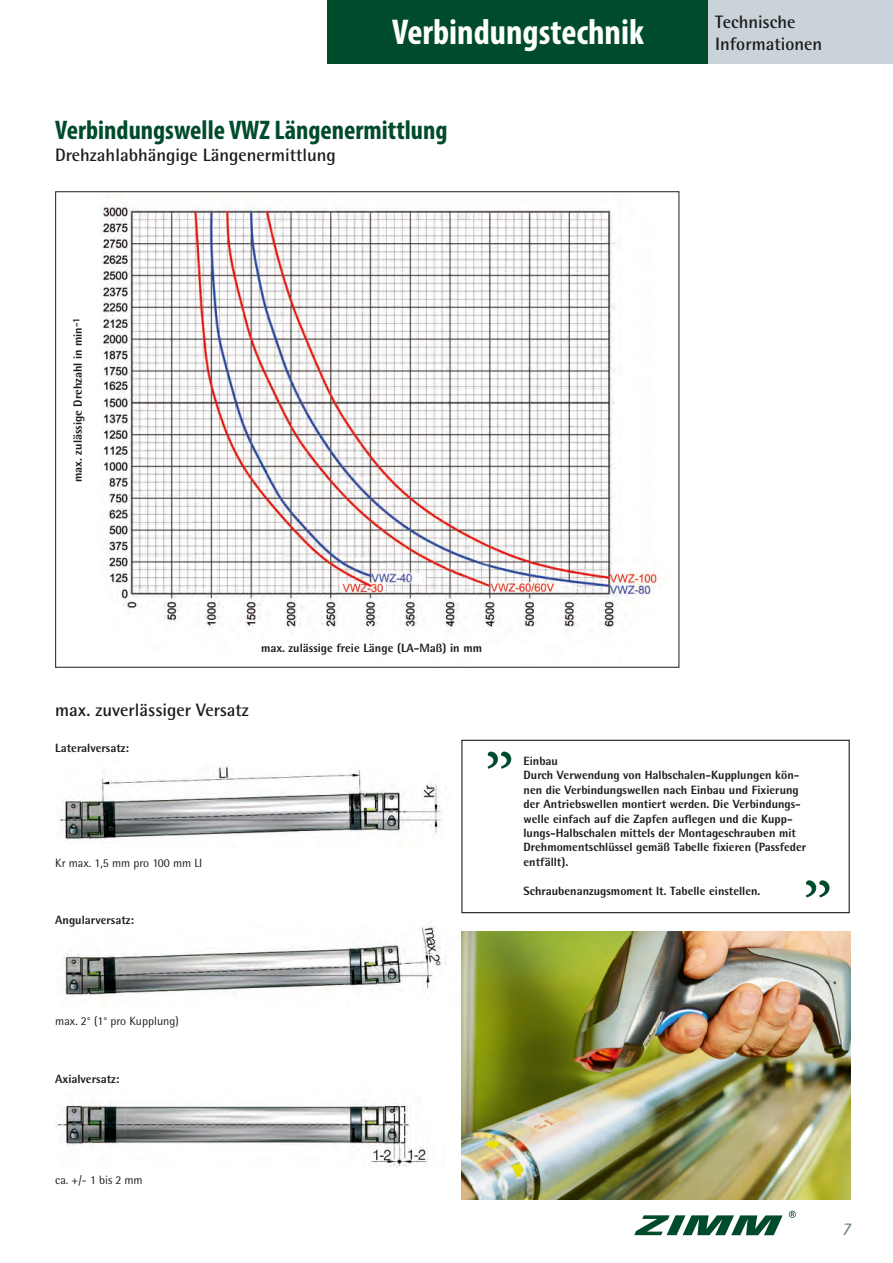
<style>
.page{position:relative;width:893px;height:1263px;background:#fff}
.page>*{position:absolute;margin:0;border:0;box-sizing:border-box;transform-origin:0 0}
.t1{font:72px "Minion Pro";color:#004b2c}
.t2{font:700 condensed 36px "Myriad Pro";color:#fff}
.t3{font:700 condensed 27px "Myriad Pro";color:#004b2c}
.t4{font:700 18px/21.6px "Rotis Semi Sans";color:#1d1d1b}
.t5{font:italic 18px "Rotis Semi Sans";color:#657a84}
.t6{font:800 12px/14.4px "Rotis Semi Sans Std";color:#1d1d1b}
.t7{font:12px "Rotis Semi Sans";color:#1d1d1b}
</style>
<div class="page">
<div style="left:328px;top:0;width:382px;height:64px;background:#004b2c"></div>
<svg style="left:634px;top:1215px;width:149px;height:20px"></svg>
<svg style="left:789px;top:1211px;width:7px;height:7px"></svg>
<div style="left:708px;top:0;width:185px;height:64px;background:#c9d3d9"></div>
<img style="left:63px;top:921px;width:383px;height:76px">
<img style="left:100px;top:205px;width:560px;height:428px">
<img style="left:461px;top:931px;width:389px;height:268px">
<div style="left:461px;top:740px;width:389px;height:173px;border:1px solid #1d1d1b"></div>
<img style="left:59px;top:765px;width:383px;height:76px">
<img style="left:55px;top:1101px;width:373px;height:66px">
<h2 class="t2" style="left:392px;top:9px;width:253px">Verbindungstechnik</h2>
<h3 class="t3" style="left:55px;top:113px;width:394px">Verbindungswelle VWZ Längenermittlung</h3>
<h3 class="t4" style="left:55px;top:144px;width:282px">Drehzahlabhängige Längenermittlung</h3>
<p class="t6" style="left:70px;top:482px;width:166px;rotate:-90deg">max. zulässige Drehzahl in min<sup>-1</sup></p>
<h3 class="t4" style="left:715px;top:11px;width:108px">Technische<br>Informationen</h3>
<p class="t6" style="left:261px;top:640px;width:222px">max. zulässige freie Länge (LA-Maß) in mm</p>
<h3 class="t4" style="left:55px;top:698px;width:195px">max. zuverlässiger Versatz</h3>
<p class="t6" style="left:55px;top:740px;width:75px">Lateralversatz:</p>
<p class="t7" style="left:55px;top:856px;width:149px">Kr max. 1,5 mm pro 100 mm LI</p>
<p class="t6" style="left:55px;top:913px;width:80px">Angularversatz:</p>
<h1 class="t1" style="left:484px;top:689px;width:32px">„</h1>
<p class="t6" style="left:523px;top:753px;width:284px">Einbau<br>Durch Verwendung von Halbschalen-Kupplungen kön&shy;nen die Verbindungswellen nach Einbau und Fixierung der Antriebswellen montiert werden. Die Verbindungs&shy;welle einfach auf die Zapfen auflegen und die Kupp&shy;lungs-Halbschalen mittels der Montageschrauben mit Drehmomentschlüssel gemäß Tabelle fixieren (Passfeder entfällt).</p>
<p class="t6" style="left:523px;top:883px;width:238px">Schraubenanzugsmoment lt. Tabelle einstellen.</p>
<h1 class="t1" style="left:802px;top:818px;width:32px">„</h1>
<p class="t7" style="left:55px;top:1014px;width:125px">max. 2° (1° pro Kupplung)</p>
<p class="t6" style="left:55px;top:1071px;width:66px">Axialversatz:</p>
<p class="t7" style="left:55px;top:1172px;width:89px">ca. +/- 1 bis 2 mm</p>
<h3 class="t5" style="left:841px;top:1218px;width:10px">7</h3>
</div>
